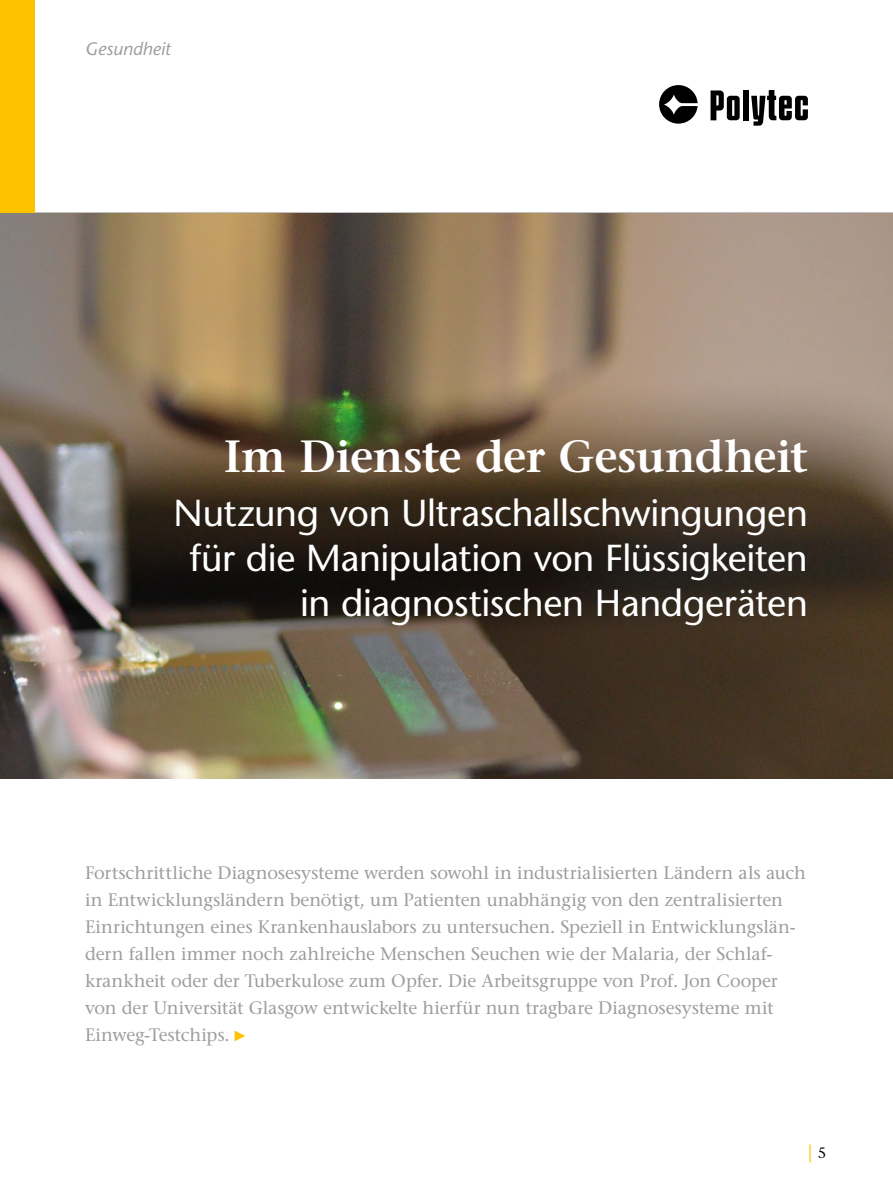
<style>
.page{position:relative;width:893px;height:1191px;background:#fff}
.page>*{position:absolute;margin:0;border:0;box-sizing:border-box;transform-origin:0 0}
.t1{font:600 45px "Stone Serif LT";letter-spacing:-.01em;color:#fff}
.t2{font:37.5px/45px "Stone Sans";letter-spacing:-.01em;color:#fff;text-align:right}
.t3{font:18px/27px "Stone Serif LT";color:#9d9d9c}
.t4{font:italic 18px "Stone Sans";color:#9d9d9c}
.t5{font:18px "Stone Serif";color:#fdc300}
.s1{font-family:"Arial Narrow";font-size:15px;color:#fdc300}
.s2{font-size:15px;color:#000}
</style>
<div class="page">
<div style="left:743px;top:90px;width:6px;height:30px;background:#000"></div>
<svg style="left:711px;top:90px;width:29px;height:30px"></svg>
<svg style="left:659px;top:85px;width:39px;height:39px"></svg>
<svg style="left:751px;top:90px;width:57px;height:36px"></svg>
<div style="left:0;top:0;width:34px;height:213px;background:#fdc300"></div>
<img style="left:0;top:213px;width:893px;height:565px">
<p class="t4" style="left:85px;top:38px;width:87px">Gesundheit</p>
<h1 class="t1" style="left:224px;top:429px;width:586px">Im Dienste der Gesundheit</h1>
<h2 class="t2" style="left:174px;top:490px;width:636px">Nutzung von Ultraschallschwingungen für die Manipulation von Flüssigkeiten in diagnostischen Handgeräten</h2>
<p class="t3" style="left:85px;top:859px;width:722px">Fortschrittliche Diagnosesysteme werden sowohl in industrialisierten Ländern als auch in Entwicklungsländern benötigt, um Patienten unabhängig von den zentralisierten Einrichtungen eines Krankenhauslabors zu untersuchen. Speziell in Entwicklungslän&shy;dern fallen immer noch zahlreiche Menschen Seuchen wie der Malaria, der Schlaf&shy;krankheit oder der Tuberkulose zum Opfer. Die Arbeitsgruppe von Prof. Jon Cooper von der Universität Glasgow entwickelte hierfür nun tragbare Diagnosesysteme mit Einweg-Testchips. <span class="s1">►</span></p>
<p class="t5" style="left:808px;top:1141px;width:20px">| <span class="s2">5</span></p>
</div>
